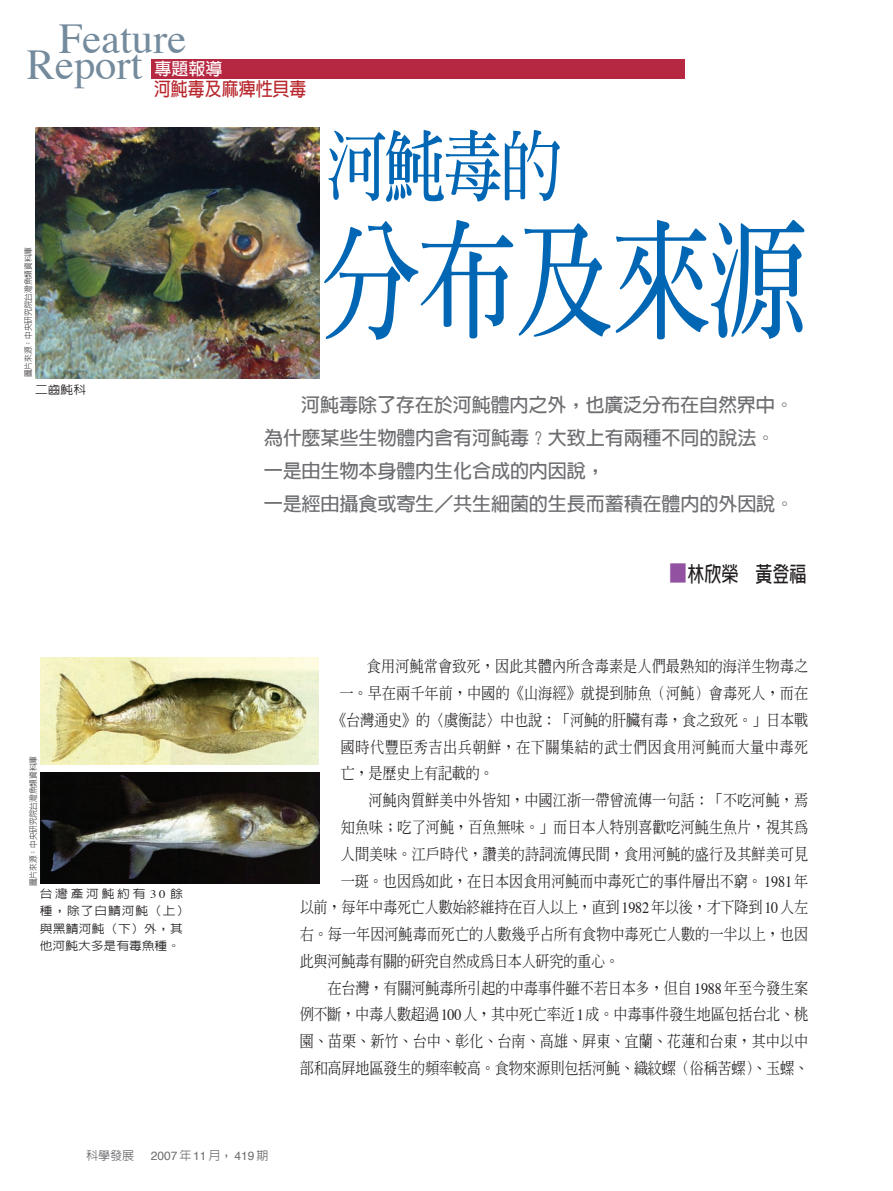
<style>
.page{position:relative;width:893px;height:1191px;background:#fff}
.page>*{position:absolute;margin:0;border:0;box-sizing:border-box;transform-origin:0 0}
.t1{font:700 127.5px "Inn Ming";letter-spacing:-.05em;color:#0166b3;scale:.8 1}
.t2{font:700 76.5px "Inn Ming";color:#0166b3;scale:.8 1}
.t3{font:42.6px "Times";color:#748b9d}
.t4{font:700 21.3px "Lin Gothic";color:#231f20;scale:.8 1}
.t5{font:700 19.2px/33px "Lin Gothic";letter-spacing:-.01em;color:#6d6e71}
.t6{font:700 18.9px "Lin Gothic";color:#b8282e;scale:.9 1}
.t7{font:700 16.95px "Lin Gothic";color:#fff}
.t8{font:500 15.75px "Inn Ming";letter-spacing:-.005em;color:#231f20;scale:.9 1}
.t9{font:500 15.75px "Inn Ming";letter-spacing:.03em;color:#231f20;scale:.9 1}
.t10{font:12px "Helvetica";color:#6d6e71}
.t11{font:500 12px "Lin Gothic";color:#6d6e71}
.t12{font:500 11.55px/17.4px "Lin Gothic";letter-spacing:.02em;color:#231f20;scale:1.11 1}
.t13{font:300 8.55px "Lin Gothic";color:#231f20;scale:.9 1}
.s1{font-family:"Times";font-weight:400}
.s2{font-size:23.4px;color:#9252a1}
.s3{font-family:"Lin Gothic";font-weight:500}
</style>
<div class="page">
<img style="left:35px;top:59px;width:650px;height:825px">
<h3 class="t3" style="left:59px;top:21px;width:129px">Feature</h3>
<h3 class="t3" style="left:27px;top:47px;width:117px">Report</h3>
<p class="t7" style="left:154px;top:60px;width:70px">專題報導</p>
<p class="t6" style="left:154px;top:80px;width:171px">河魨毒及蚌痺蛁貝毒</p>
<p class="t13" style="left:24px;top:377px;width:146px;rotate:-90deg">圖片來源：中央研究院台灣魚類資料庫</p>
<h2 class="t2" style="left:326px;top:127px;width:296px">河魨毒的</h2>
<h1 class="t1" style="left:320px;top:216px;width:614px">分布及來源</h1>
<p class="t12" style="left:35px;top:381px;width:47px">二齒魨科</p>
<p class="t13" style="left:29px;top:886px;width:146px;rotate:-90deg">圖片來源：中央研究院台灣魚類資料庫</p>
<p class="t12" style="left:40px;top:884px;width:136px">台灣產河魨約有 <span class="s1">30</span> 餘種ｄ除了白鯖河魨鰝上鰣與黑鯖河魨鰝下鰣外ｄ其他河魨大多是有毒魚種ｐ</p>
<p class="t5" style="left:264px;top:388px;width:532px;text-indent:37px">河魨毒除了存在於河魨體內之外聜也廣泛分布在自然界中粢為什麼某些生物體內含有河魨毒？大致上有兩種不同的說法粢一是由生物本身體內生化合成的內因說聜<br>一是經由攝食蔽寄生／共生細菌的生長而蓄積在體內的外因說粢</p>
<h3 class="t4" style="left:669px;top:563px;width:174px"><span class="s2">茩</span>林欣榮蠌糠登福</h3>
<p class="t8" style="left:367px;top:658px;width:492px">食用河魨常會致死，因此其體內所含毒素是人們最熟知的海洋生物毒之</p>
<p class="t8" style="left:339px;top:685px;width:522px">一。早在兩千年前，中國的《山海經》就提到肺魚（河魨）會毒死人，而在</p>
<p class="t8" style="left:332px;top:712px;width:530px">《台灣通史》的〈虞衡誌〉中也說：「河魨的肝臟有毒，食之致死。」日本戰</p>
<p class="t9" style="left:341px;top:738px;width:521px">國時代豐臣秀吉出兵朝鮮，在下關集結的武士們因食用河魨而大量中毒死</p>
<p class="t8" style="left:341px;top:765px;width:171px">亡，是歷史上有記載的。</p>
<p class="t8" style="left:368px;top:792px;width:490px">河魨肉質鮮美中外皆知，中國江浙一帶曾流傳一句話：「不吃河魨，焉</p>
<p class="t8" style="left:341px;top:819px;width:521px">知魚味；吃了河魨，百魚無味。」而日本人特別喜歡吃河魨生魚片，視其為</p>
<p class="t8" style="left:341px;top:846px;width:521px">人間美味。江戶時代，讚美的詩詞流傳民間，食用河魨的盛行及其鮮美可見</p>
<p class="t8" style="left:341px;top:872px;width:521px">一斑。也因為如此，在日本因食用河魨而中毒死亡的事件層出不窮。<span class="s1">1981</span>年</p>
<p class="t8" style="left:300px;top:899px;width:566px">以前，每年中毒死亡人數始終維持在百人以上，直到<span class="s1">1982</span>年以後，才下降到<span class="s1">10</span>人左</p>
<p class="t8" style="left:300px;top:926px;width:566px">右。每一年因河魨毒而死亡的人數幾乎占所有食物中毒死亡人數的一半以上，也因</p>
<p class="t8" style="left:300px;top:953px;width:356px">此與河魨毒有關的研究自然成為日本人研究的重心。</p>
<p class="t8" style="left:327px;top:979px;width:536px">在台灣，有關河魨毒所引起的中毒事件雖不若日本多，但自<span class="s1">1988</span>年酡今鸏生案</p>
<p class="t8" style="left:300px;top:1006px;width:566px">例不斷，中毒人數超過<span class="s1">100</span>人，其中死亡率近<span class="s1">1</span>成。中毒事件鸏生地區包括台北、桃</p>
<p class="t8" style="left:300px;top:1033px;width:566px">園、苗栗、新竹、台中、彰化、台南、高雄、屏東、宜蘭、花蓮和台東，其中以中</p>
<p class="t8" style="left:300px;top:1060px;width:566px">部和高屏地區鸏生的頻率較高。食物來源則包括河魨、織紋螺（俗稱苦螺）、玉螺、</p>
<p class="t11" style="left:86px;top:1149px;width:50px">科學發展</p>
<p class="t10" style="left:151px;top:1150px;width:119px">2007<span class="s3">年</span> 11 <span class="s3">月ｄ</span> 419<span class="s3">期</span></p>
</div>
